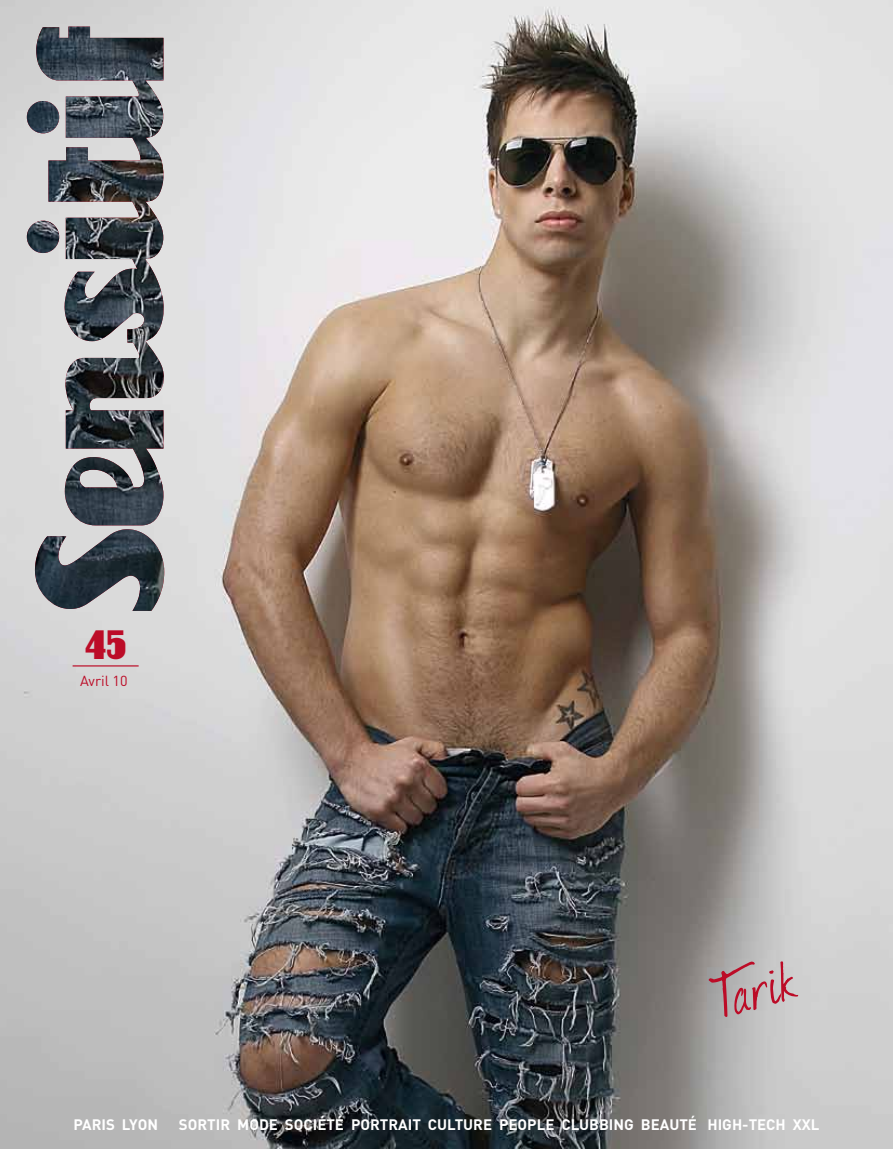
<style>
.page{position:relative;width:893px;height:1149px;background:#fff}
.page>*{position:absolute;margin:0;border:0;box-sizing:border-box;transform-origin:0 0}
.t1{font:68.25px "Journal";color:#bc0c27}
.t2{font:37.5px "Unicorn";color:#bc0c27}
.t3{font:700 15px "DIN";color:#fff}
.t4{font:14.4px "DIN";color:#bc0c27}
</style>
<div class="page">
<img style="left:0;top:0;width:893px;height:1148px">
<hr style="left:73px;top:665px;width:66px;height:1px;background:#bc0c27">
<svg style="left:27px;top:27px;width:137px;height:583px;background:#7b7f83"></svg>
<img style="left:36px;top:27px;width:108px;height:347px">
<h2 class="t2" style="left:86px;top:623px;width:42px">45</h2>
<p class="t4" style="left:80px;top:671px;width:49px">Avril 10</p>
<h1 class="t1" style="left:702px;top:954px;width:84px;rotate:-16deg">Tarik</h1>
<p class="t3" style="left:73px;top:1114px;width:86px">PARIS LYON</p>
<p class="t3" style="left:179px;top:1114px;width:642px">SORTIR MODE SOCIÉTÉ PORTRAIT CULTURE PEOPLE CLUBBING BEAUTÉ HIGH-TECH XXL</p>
</div>
